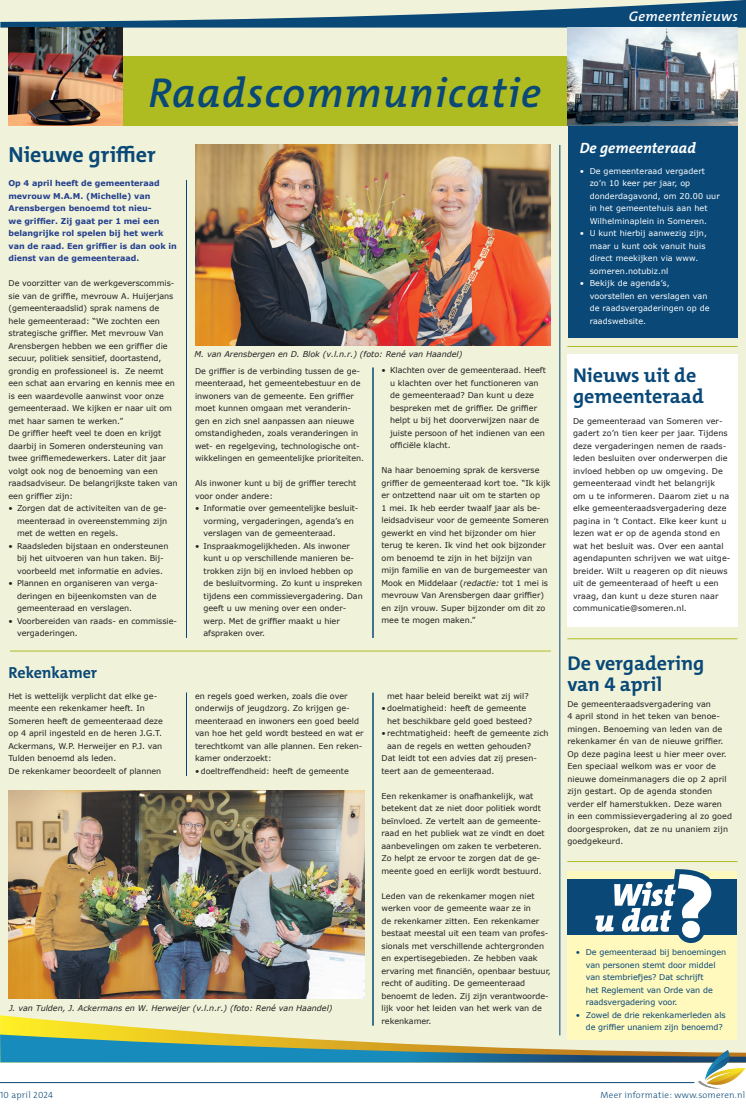
<style>
.page{position:relative;width:746px;height:1106px;background:#fff}
.page>*{position:absolute;margin:0;border:0;box-sizing:border-box;transform-origin:0 0}
.t1{font:italic 600 42px "The Mix";letter-spacing:.03em;color:#094877}
.t2{font:700 22px "The Mix";color:#094877}
.t3{font:700 20px/21px "The Mix";color:#094877}
.t4{font:700 16px "The Mix";letter-spacing:-.005em;color:#094877}
.t5{font:italic 700 15px "The Mix";color:#fff}
.t6{font:italic 600 14px "The Mix";letter-spacing:.02em;color:#fff}
.t7{font:300 9px "The Mix";letter-spacing:.03em;color:#094877}
.t8{font:8px/12.5px "Verdana";color:#231f20}
.t9{font:8px/12.5px "Verdana";letter-spacing:.01em;color:#fff}
.t10{font:700 8px/12.5px "Verdana";color:#253f8e}
.t11{font:8px/12.5px "Verdana";letter-spacing:-.005em;color:#094877}
.t12{font:italic 8px "Verdana";color:#231f20}
.s1{font-style:italic}
</style>
<div class="page">
<div style="left:0;top:0;width:746px;height:1062px;background:#f0f3da"></div>
<svg style="left:0;top:1015px;width:737px;height:19px"></svg>
<svg style="left:0;top:1034px;width:746px;height:55px"></svg>
<svg style="left:0;top:0;width:746px;height:28px"></svg>
<div style="left:94px;top:57px;width:643px;height:69px;background:#aebc21"></div>
<img style="left:9px;top:27px;width:113px;height:99px">
<img style="left:567px;top:27px;width:170px;height:99px">
<div style="left:567px;top:354px;width:170px;height:272px;background:#fff"></div>
<hr style="left:186px;top:180px;width:1px;height:458px;background:#094877">
<hr style="left:373px;top:367px;width:1px;height:271px;background:#094877">
<hr style="left:186px;top:692px;width:1px;height:90px;background:#094877">
<hr style="left:373px;top:692px;width:1px;height:333px;background:#094877">
<div style="left:568px;top:126px;width:169px;height:211px;background:#094877"></div>
<div style="left:567px;top:871px;width:169px;height:169px;background:#fff9be"></div>
<div style="left:567px;top:879px;width:170px;height:56px;background:#094877"></div>
<svg style="left:595px;top:869px;width:117px;height:74px"></svg>
<hr style="left:567px;top:346px;width:170px;height:1px;background:#aebc21">
<hr style="left:567px;top:638px;width:170px;height:1px;background:#aebc21">
<hr style="left:10px;top:650px;width:541px;height:1px;background:#aebc21">
<hr style="left:567px;top:861px;width:170px;height:1px;background:#aebc21">
<hr style="left:559px;top:145px;width:1px;height:890px;background:#094877">
<img style="left:9px;top:791px;width:355px;height:207px">
<img style="left:195px;top:144px;width:356px;height:202px">
<div style="left:178px;top:776px;width:17px;height:12px;background:#f0f3da"></div>
<h3 class="t6" style="left:628px;top:7px;width:110px">Gemeentenieuws</h3>
<h1 class="t1" style="left:148px;top:66px;width:394px">Raadscommunicatie</h1>
<h2 class="t2" style="left:9px;top:141px;width:149px">Nieuwe griffier</h2>
<p class="t10" style="left:9px;top:177px;width:170px">Op 4 april heeft de gemeenteraad mevrouw M.A.M. (Michelle) van<br>Arensbergen benoemd tot nieu-<br>we griffier. Zij gaat per 1 mei een belangrijke rol spelen bij het werk van de raad. Een griffier is dan ook in dienst van de gemeenteraad.</p>
<p class="t8" style="left:9px;top:277px;width:170px">De voorzitter van de werkgeverscommis&shy;sie van de griffie, mevrouw A. Huijerjans (gemeenteraadslid) sprak namens de hele gemeenteraad: “We zochten een strategische griffier. Met mevrouw Van Arensbergen hebben we een griffier die secuur, politiek sensitief, doortastend, grondig en professioneel is. Ze neemt een schat aan ervaring en kennis mee en is een waardevolle aanwinst voor onze gemeenteraad. We kijken er naar uit om met haar samen te werken.”<br>De griffier heeft veel te doen en krijgt daarbij in Someren ondersteuning van twee griffiemedewerkers. Later dit jaar volgt ook nog de benoeming van een raadsadviseur. De belangrijkste taken van een griffier zijn:</p>
<p class="t8" style="left:17px;top:502px;width:152px;text-align:justify;text-indent:-9px">• Zorgen dat de activiteiten van de ge&shy;meenteraad in overeenstemming zijn met de wetten en regels.</p>
<p class="t8" style="left:9px;top:539px;width:161px;text-align:center">• Raadsleden bijstaan en ondersteunen bij het uitvoeren van hun taken. Bij&shy;voorbeeld met informatie en advies.</p>
<p class="t8" style="left:17px;top:577px;width:143px;text-indent:-9px">• Plannen en organiseren van verga&shy;deringen en bijeenkomsten van de gemeenteraad en verslagen.</p>
<p class="t8" style="left:17px;top:614px;width:162px;text-indent:-9px">• Voorbereiden van raads- en commissie&shy;vergaderingen.</p>
<p class="t12" style="left:194px;top:349px;width:269px">M. van Arensbergen en D. Blok (v.l.n.r.) (foto: René van Haandel)</p>
<p class="t8" style="left:195px;top:364px;width:171px">De griffier is de verbinding tussen de ge&shy;meenteraad, het gemeentebestuur en de inwoners van de gemeente. Een griffier moet kunnen omgaan met veranderin&shy;gen en zich snel aanpassen aan nieuwe omstandigheden, zoals veranderingen in wet- en regelgeving, technologische ont&shy;wikkelingen en gemeentelijke prioriteiten.</p>
<p class="t8" style="left:195px;top:477px;width:163px">Als inwoner kunt u bij de griffier terecht voor onder andere:</p>
<p class="t8" style="left:203px;top:502px;width:156px;text-indent:-9px">• Informatie over gemeentelijke besluit&shy;vorming, vergaderingen, agenda’s en verslagen van de gemeenteraad.</p>
<p class="t8" style="left:203px;top:539px;width:161px;text-indent:-9px">• Inspraakmogelijkheden. Als inwoner kunt u op verschillende manieren be&shy;trokken zijn bij en invloed hebben op de besluitvorming. Zo kunt u inspreken tijdens een commissievergadering. Dan geeft u uw mening over een onder&shy;werp. Met de griffier maakt u hier afspraken over.</p>
<p class="t8" style="left:390px;top:364px;width:157px;text-indent:-9px">• Klachten over de gemeenteraad. Heeft u klachten over het functioneren van de gemeenteraad? Dan kunt u deze bespreken met de griffier. De griffier helpt u bij het doorverwijzen naar de juiste persoon of het indienen van een officiële klacht.</p>
<p class="t8" style="left:381px;top:464px;width:171px">Na haar benoeming sprak de kersverse griffier de gemeenteraad kort toe. “Ik kijk er ontzettend naar uit om te starten op<br>1 mei. Ik heb eerder twaalf jaar als be&shy;leidsadviseur voor de gemeente Someren gewerkt en vind het bijzonder om hier terug te keren. Ik vind het ook bijzonder om benoemd te zijn in het bijzijn van mijn familie en van de burgemeester van Mook en Middelaar (<span class="s1">redactie:</span> tot 1 mei is mevrouw Van Arensbergen daar griffier) en zijn vrouw. Super bijzonder om dit zo mee te mogen maken.”</p>
<h3 class="t4" style="left:9px;top:662px;width:90px">Rekenkamer</h3>
<p class="t8" style="left:9px;top:689px;width:156px">Het is wettelijk verplicht dat elke ge&shy;meente een rekenkamer heeft. In Someren heeft de gemeenteraad deze op 4 april ingesteld en de heren J.G.T.<br>Ackermans, W.P. Herweijer en P.J. van Tulden benoemd als leden.<br>De rekenkamer beoordeelt of plannen</p>
<p class="t8" style="left:195px;top:689px;width:170px">en regels goed werken, zoals die over onderwijs of jeugdzorg. Zo krijgen ge&shy;meenteraad en inwoners een goed beeld van hoe het geld wordt besteed en wat er terechtkomt van alle plannen. Een reken&shy;kamer onderzoekt:</p>
<p class="t8" style="left:195px;top:764px;width:155px">• doeltreffendheid: heeft de gemeente</p>
<p class="t12" style="left:9px;top:1002px;width:325px">J. van Tulden, J. Ackermans en W. Herweijer (v.l.n.r.) (foto: René van Haandel)</p>
<p class="t8" style="left:387px;top:689px;width:143px">met haar beleid bereikt wat zij wil?</p>
<p class="t8" style="left:387px;top:702px;width:146px;text-indent:-6px">• doelmatigheid: heeft de gemeente het beschikbare geld goed besteed?</p>
<p class="t8" style="left:381px;top:727px;width:169px">• rechtmatigheid: heeft de gemeente zich</p>
<p class="t8" style="left:387px;top:739px;width:145px">aan de regels en wetten gehouden?</p>
<p class="t8" style="left:381px;top:752px;width:157px">Dat leidt tot een advies dat zij presen-</p>
<p class="t8" style="left:381px;top:764px;width:114px">teert aan de gemeenteraad.</p>
<p class="t8" style="left:381px;top:789px;width:165px">Een rekenkamer is onafhankelijk, wat betekent dat ze niet door politiek wordt beïnvloed. Ze vertelt aan de gemeente&shy;raad en het publiek wat ze vindt en doet aanbevelingen om zaken te verbeteren.<br>Zo helpt ze ervoor te zorgen dat de ge&shy;meente goed en eerlijk wordt bestuurd.</p>
<p class="t8" style="left:381px;top:889px;width:171px">Leden van de rekenkamer mogen niet werken voor de gemeente waar ze in<br>de rekenkamer zitten. Een rekenkamer bestaat meestal uit een team van profes&shy;sionals met verschillende achtergronden en expertisegebieden. Ze hebben vaak ervaring met financiën, openbaar bestuur, recht of auditing. De gemeenteraad benoemt de leden. Zij zijn verantwoorde&shy;lijk voor het leiden van het werk van de rekenkamer.</p>
<h3 class="t5" style="left:579px;top:138px;width:118px">De gemeenteraad</h3>
<p class="t9" style="left:589px;top:164px;width:132px;text-indent:-10px">• De gemeenteraad vergadert zo’n 10 keer per jaar, op donderdagavond, om 20.00 uur in het gemeentehuis aan het<br>Wilhelminaplein in Someren.</p>
<p class="t9" style="left:589px;top:227px;width:119px;text-indent:-10px">• U kunt hierbij aanwezig zijn, maar u kunt ook vanuit huis direct meekijken via www. someren.notubiz.nl</p>
<p class="t9" style="left:589px;top:277px;width:121px;text-indent:-10px">• Bekijk de agenda’s, voorstellen en verslagen van de raadsvergaderingen op de raadswebsite.</p>
<h3 class="t3" style="left:573px;top:365px;width:132px">Nieuws uit de gemeenteraad</h3>
<p class="t8" style="left:573px;top:414px;width:159px">De gemeenteraad van Someren ver&shy;gadert zo’n tien keer per jaar. Tijdens deze vergaderingen nemen de raads&shy;leden besluiten over onderwerpen die invloed hebben op uw omgeving. De gemeenteraad vindt het belangrijk<br>om u te informeren. Daarom ziet u na elke gemeenteraadsvergadering deze pagina in ’t Contact. Elke keer kunt u lezen wat er op de agenda stond en wat het besluit was. Over een aantal agendapunten schrijven we wat uitge&shy;breider. Wilt u reageren op dit nieuws uit de gemeenteraad of heeft u een vraag, dan kunt u deze sturen naar communicatie@someren.nl.</p>
<h3 class="t3" style="left:567px;top:652px;width:138px">De vergadering van 4 april</h3>
<p class="t8" style="left:567px;top:697px;width:166px">De gemeenteraadsvergadering van<br>4 april stond in het teken van benoe&shy;mingen. Benoeming van leden van de rekenkamer én van de nieuwe griffier.<br>Op deze pagina leest u hier meer over.<br>Een speciaal welkom was er voor de nieuwe domeinmanagers die op 2 april zijn gestart. Op de agenda stonden verder elf hamerstukken. Deze waren<br>in een commissievergadering al zo goed doorgesproken, dat ze nu unaniem zijn goedgekeurd.</p>
<p class="t11" style="left:585px;top:946px;width:142px;text-indent:-10px">• De gemeenteraad bij benoemingen van personen stemt door middel van stembriefjes? Dat schrijft<br>het Reglement van Orde van de raadsvergadering voor.</p>
<p class="t11" style="left:585px;top:1008px;width:141px;text-indent:-10px">• Zowel de drie rekenkamerleden als de griffier unaniem zijn benoemd?</p>
<p class="t7" style="left:0;top:1088px;width:54px">10 april 2024</p>
<p class="t7" style="left:600px;top:1089px;width:146px">Meer informatie: www.someren.nl</p>
</div>
